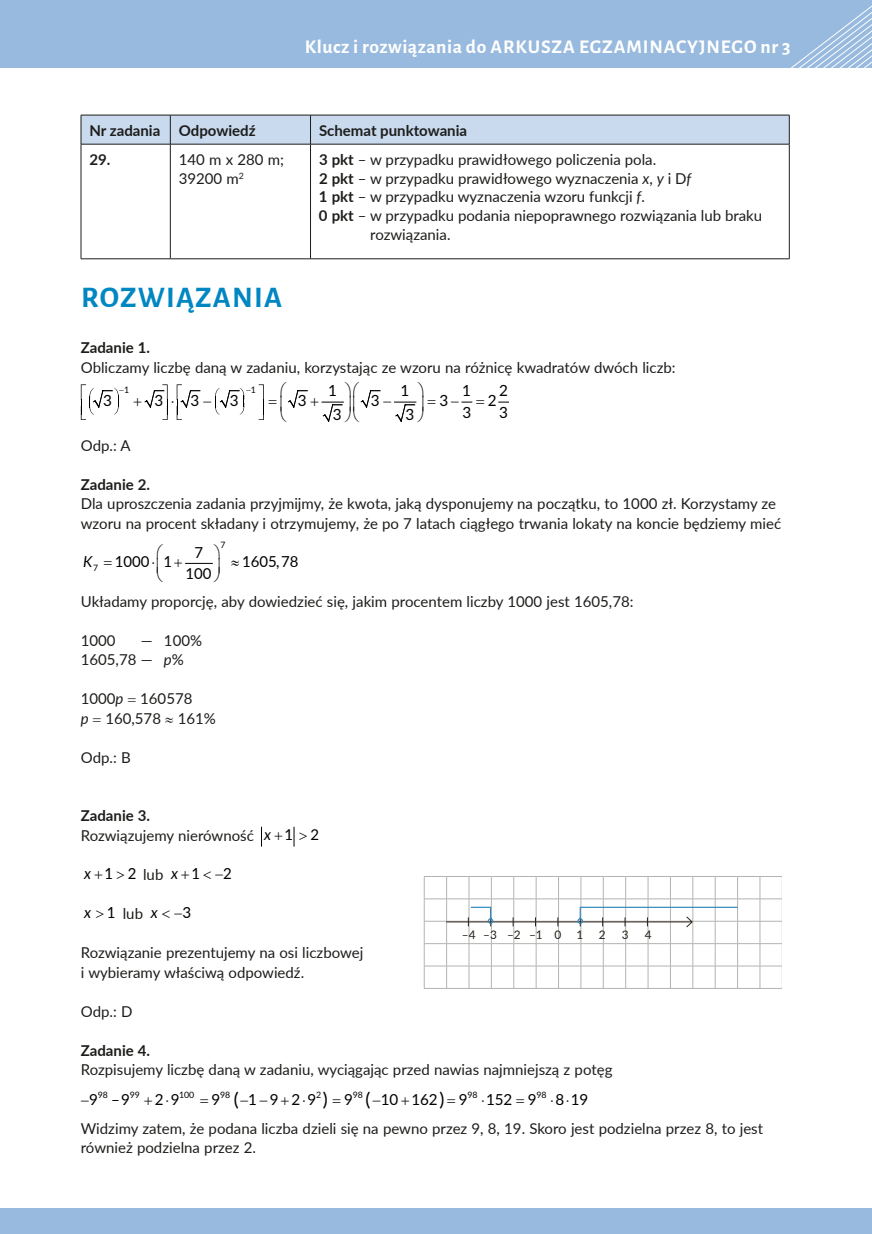
<style>
.page{position:relative;width:872px;height:1234px;background:#fff}
.page>*{position:absolute;margin:0;border:0;box-sizing:border-box;transform-origin:0 0}
.t1{font:700 30px "Alegreya Sans";letter-spacing:.04em;color:#0087c2}
.t2{font:700 19.5px "Alegreya Sans";letter-spacing:.03em;color:#fff}
.t3{font:18.6px "Lato";color:#000}
.t4{font:15.3px "Lato";color:#000}
.t5{font:15.15px "Lato";color:#000}
.t6{font:italic 15.15px "Lato";color:#000}
.t7{font:15px/19.5px "Lato";color:#1d1d1b}
.t8{font:700 15px "Lato";color:#1d1d1b}
.t9{font:11.85px "Lato";color:#29211a}
.t10{font:8.85px "Lato";color:#000}
.t11{font:8.7px "Lato";letter-spacing:-.005em;color:#000}
.s1{font-weight:700}
.s2{font-style:italic}
.s3{font-style:italic;color:#000}
.s4{color:#000}
.s5{font-style:italic;font-size:15.3px;color:#000}
.s6{font-size:15.3px;color:#000}
.s7{font-size:18.6px}
</style>
<div class="page">
<div style="left:0;top:1208px;width:872px;height:25px;background:#98bade"></div>
<div style="left:0;top:0;width:872px;height:68px;background:#98bade"></div>
<svg style="left:790px;top:5px;width:82px;height:63px"></svg>
<hr style="left:170px;top:144px;width:1px;height:114px;background:#1d1d1b">
<hr style="left:310px;top:144px;width:1px;height:114px;background:#1d1d1b">
<hr style="left:81px;top:144px;width:1px;height:114px;background:#1d1d1b">
<hr style="left:789px;top:144px;width:1px;height:114px;background:#1d1d1b">
<hr style="left:81px;top:258px;width:89px;height:1px;background:#1d1d1b">
<hr style="left:170px;top:258px;width:140px;height:1px;background:#1d1d1b">
<hr style="left:310px;top:258px;width:479px;height:1px;background:#1d1d1b">
<svg style="left:81px;top:115px;width:709px;height:29px;background:#c2d2e6"></svg>
<hr style="left:81px;top:144px;width:89px;height:1px;background:#1d1d1b">
<hr style="left:170px;top:144px;width:140px;height:1px;background:#1d1d1b">
<hr style="left:310px;top:144px;width:479px;height:1px;background:#1d1d1b">
<svg style="left:261px;top:827px;width:1px;height:18px"></svg>
<svg style="left:424px;top:876px;width:357px;height:112px"></svg>
<svg style="left:81px;top:384px;width:38px;height:36px"></svg>
<svg style="left:144px;top:384px;width:101px;height:36px"></svg>
<svg style="left:461px;top:401px;width:12px;height:2px"></svg>
<svg style="left:259px;top:384px;width:158px;height:38px"></svg>
<svg style="left:185px;top:562px;width:28px;height:2px"></svg>
<svg style="left:294px;top:827px;width:1px;height:18px"></svg>
<h2 class="t2" style="left:305px;top:32px;width:487px">Klucz i rozwiązania do ARKUSZA EGZAMINACYJNEGO nr 3</h2>
<p class="t8" style="left:89px;top:119px;width:168px">Nr zadania Odpowiedź</p>
<p class="t8" style="left:319px;top:119px;width:150px">Schemat punktowania</p>
<p class="t8" style="left:89px;top:148px;width:22px">29.</p>
<p class="t7" style="left:179px;top:149px;width:107px">140 m x 280 m;<br>39200 m<sup>2</sup></p>
<p class="t7" style="left:319px;top:149px;width:339px"><span class="s1">3 pkt</span> – w przypadku prawidłowego policzenia pola.</p>
<p class="t7" style="left:319px;top:168px;width:374px"><span class="s1">2 pkt</span> – w przypadku prawidłowego wyznaczenia <span class="s2">x</span>, <span class="s2">y</span> i D<span class="s2">f</span></p>
<p class="t7" style="left:319px;top:186px;width:327px"><span class="s1">1 pkt</span> – w przypadku wyznaczenia wzoru funkcji <span class="s2">f</span>.</p>
<p class="t7" style="left:319px;top:205px;width:445px"><span class="s1">0 pkt</span> – w przypadku podania niepoprawnego rozwiązania lub braku</p>
<p class="t7" style="left:370px;top:224px;width:82px">rozwiązania.</p>
<h1 class="t1" style="left:81px;top:275px;width:203px">ROZWIĄZANIA</h1>
<p class="t8" style="left:81px;top:336px;width:71px">Zadanie 1.</p>
<p class="t7" style="left:81px;top:356px;width:596px">Obliczamy liczbę daną w zadaniu, korzystając ze wzoru na różnicę kwadratów dwóch liczb:</p>
<p class="t10" style="left:124px;top:383px;width:7px">1</p>
<p class="t10" style="left:251px;top:383px;width:7px">1</p>
<p class="t4" style="left:328px;top:379px;width:10px">1</p>
<p class="t4" style="left:401px;top:379px;width:10px">1</p>
<p class="t4" style="left:462px;top:379px;width:10px">1</p>
<p class="t4" style="left:499px;top:379px;width:10px">2</p>
<p class="t4" style="left:103px;top:389px;width:10px">3</p>
<p class="t4" style="left:155px;top:389px;width:10px">3</p>
<p class="t4" style="left:191px;top:389px;width:10px">3</p>
<p class="t4" style="left:230px;top:389px;width:10px">3</p>
<p class="t4" style="left:298px;top:389px;width:10px">3</p>
<p class="t4" style="left:371px;top:389px;width:10px">3</p>
<p class="t4" style="left:439px;top:389px;width:10px">3</p>
<p class="t4" style="left:488px;top:389px;width:10px">2</p>
<p class="t4" style="left:333px;top:403px;width:10px">3</p>
<p class="t4" style="left:405px;top:403px;width:10px">3</p>
<p class="t4" style="left:462px;top:401px;width:10px">3</p>
<p class="t4" style="left:499px;top:401px;width:10px">3</p>
<p class="t7" style="left:81px;top:434px;width:51px">Odp.: A</p>
<p class="t8" style="left:81px;top:473px;width:71px">Zadanie 2.</p>
<p class="t7" style="left:81px;top:493px;width:702px">Dla uproszczenia zadania przyjmijmy, że kwota, jaką dysponujemy na początku, to 1000 zł. Korzystamy ze wzoru na procent składany i otrzymujemy, że po 7 latach ciągłego trwania lokaty na koncie będziemy mieć</p>
<p class="t11" style="left:220px;top:538px;width:7px">7</p>
<p class="t11" style="left:93px;top:562px;width:7px">7</p>
<p class="t5" style="left:194px;top:541px;width:10px">7</p>
<p class="t5" style="left:115px;top:550px;width:59px">1000 1</p>
<p class="t5" style="left:231px;top:550px;width:69px">≈ 1605,78</p>
<p class="t5" style="left:186px;top:562px;width:27px">100</p>
<p class="t6" style="left:83px;top:550px;width:11px">K</p>
<p class="t7" style="left:81px;top:590px;width:554px">Układamy proporcję, aby dowiedzieć się, jakim procentem liczby 1000 jest 1605,78:</p>
<p class="t7" style="left:81px;top:629px;width:36px">1000</p>
<p class="t7" style="left:81px;top:629px;width:123px;text-indent:60px">— 100%<br>1605,78 — <span class="s2">p</span>%</p>
<p class="t7" style="left:81px;top:688px;width:137px">1000<span class="s2">p</span> 160578<br><span class="s2">p</span> 160,578 ≈ 161%</p>
<p class="t7" style="left:81px;top:746px;width:51px">Odp.: B</p>
<p class="t7" style="left:81px;top:805px;width:240px"><span class="s1">Zadanie 3.<br></span>Rozwiązujemy nierówność <span class="s3">x</span> <span class="s4">1 2</span></p>
<p class="t7" style="left:84px;top:863px;width:95px"><span class="s5">x</span> <span class="s6">1 2</span> lub <span class="s5">x</span></p>
<p class="t4" style="left:215px;top:862px;width:18px">−2</p>
<p class="t4" style="left:191px;top:862px;width:10px">1</p>
<p class="t7" style="left:84px;top:902px;width:108px"><span class="s5">x</span> <span class="s6">1</span> lub <span class="s5">x</span> <span class="s4">−</span><span class="s6">3</span></p>
<p class="t7" style="left:81px;top:941px;width:284px">Rozwiązanie prezentujemy na osi liczbowej i wybieramy właściwą odpowiedź.</p>
<p class="t7" style="left:81px;top:1000px;width:53px">Odp.: D</p>
<p class="t8" style="left:81px;top:1038px;width:71px">Zadanie 4.</p>
<p class="t7" style="left:81px;top:1058px;width:533px">Rozpisujemy liczbę daną w zadaniu, wyciągając przed nawias najmniejszą z potęg</p>
<p class="t11" style="left:98px;top:1088px;width:12px">98</p>
<p class="t11" style="left:130px;top:1088px;width:12px">99</p>
<p class="t11" style="left:179px;top:1088px;width:17px">100</p>
<p class="t11" style="left:220px;top:1088px;width:12px">98</p>
<p class="t11" style="left:316px;top:1088px;width:7px">2</p>
<p class="t11" style="left:353px;top:1088px;width:12px">98</p>
<p class="t11" style="left:467px;top:1088px;width:12px">98</p>
<p class="t11" style="left:536px;top:1088px;width:12px">98</p>
<p class="t9" style="left:462px;top:926px;width:101px">–4 –3 –2 –1 0</p>
<p class="t9" style="left:576px;top:926px;width:8px">1</p>
<p class="t9" style="left:598px;top:926px;width:8px">2</p>
<p class="t9" style="left:622px;top:926px;width:8px">3</p>
<p class="t9" style="left:645px;top:926px;width:8px">4</p>
<p class="t3" style="left:365px;top:1085px;width:6px">(</p>
<p class="t3" style="left:439px;top:1085px;width:6px">)</p>
<p class="t5" style="left:459px;top:1088px;width:79px">9 152 9</p>
<p class="t5" style="left:555px;top:1088px;width:34px">8 19</p>
<p class="t7" style="left:81px;top:1117px;width:684px">Widzimy zatem, że podana liczba dzieli się na pewno przez 9, 8, 19. Skoro jest podzielna przez 8, to jest również podzielna przez 2.</p>
<p class="t5" style="left:89px;top:1088px;width:42px">9 –9</p>
<p class="t5" style="left:155px;top:1088px;width:26px">2 9</p>
<p class="t5" style="left:212px;top:1088px;width:29px">9 <span class="s7">(</span></p>
<p class="t3" style="left:323px;top:1085px;width:6px">)</p>
<p class="t5" style="left:248px;top:1088px;width:69px">1929</p>
<p class="t5" style="left:344px;top:1088px;width:10px">9</p>
<p class="t5" style="left:381px;top:1088px;width:58px">10 162</p>
</div>
